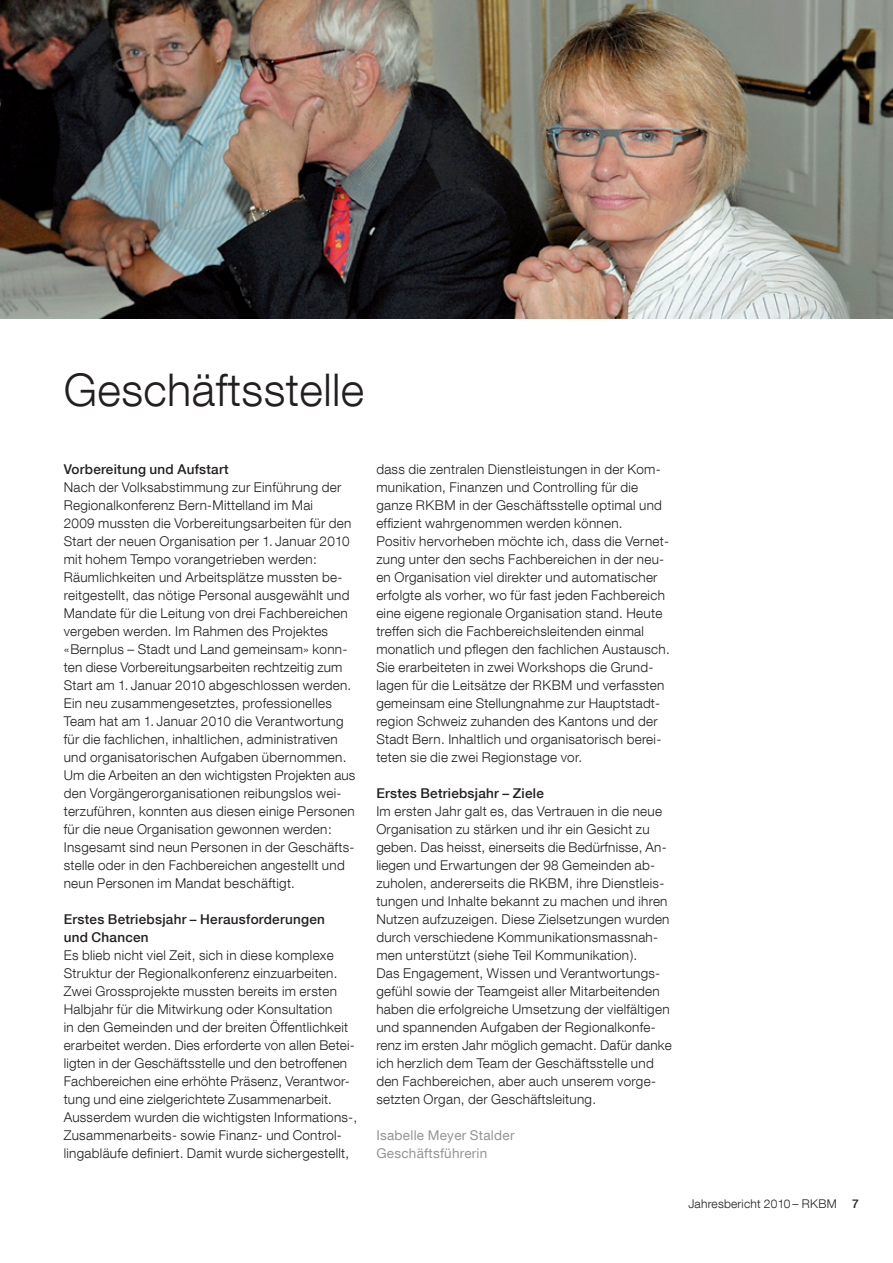
<style>
.page{position:relative;width:893px;height:1263px;background:#fff}
.page>*{position:absolute;margin:0;border:0;box-sizing:border-box;transform-origin:0 0}
.t1{font:300 45px "Helvetica Neue LT Com";letter-spacing:.01em;color:#231f20}
.t2{font:300 13.5px/18px "Helvetica Neue LT Com";letter-spacing:.02em;color:#231f20}
.t3{font:500 13.5px/18px "Helvetica Neue LT Com";letter-spacing:.02em;color:#231f20}
.t4{font:13.5px/18px "Helvetica Neue LT Com";letter-spacing:.02em;color:#939598}
.t5{font:300 12px "Helvetica Neue LT Com";letter-spacing:.02em;color:#231f20}
.t6{font:500 12px "Helvetica Neue LT Com";color:#231f20}
</style>
<div class="page">
<img style="left:0;top:0;width:893px;height:319px">
<h1 class="t1" style="left:64px;top:363px;width:302px">Geschäftsstelle</h1>
<p class="t3" style="left:64px;top:460px;width:166px">Vorbereitung und Aufstart</p>
<p class="t2" style="left:64px;top:478px;width:293px">Nach der Volksabstimmung zur Einführung der Regionalkonferenz Bern-Mittelland im Mai<br>2009 mussten die Vorbereitungsarbeiten für den Start der neuen Organisation per 1. Januar 2010 mit hohem Tempo vorangetrieben werden:<br>Räumlichkeiten und Arbeitsplätze mussten be&shy;reitgestellt, das nötige Personal ausgewählt und Mandate für die Leitung von drei Fachbereichen vergeben werden. Im Rahmen des Projektes «Bernplus – Stadt und Land gemeinsam» konn&shy;ten diese Vorbereitungsarbeiten rechtzeitig zum Start am 1. Januar 2010 abgeschlossen werden.<br>Ein neu zusammengesetztes, professionelles Team hat am 1. Januar 2010 die Verantwortung für die fachlichen, inhaltlichen, administrativen und organisatorischen Aufgaben übernommen.<br>Um die Arbeiten an den wichtigsten Projekten aus den Vorgängerorganisationen reibungslos wei&shy;terzuführen, konnten aus diesen einige Personen für die neue Organisation gewonnen werden:<br>Insgesamt sind neun Personen in der Geschäfts&shy;stelle oder in den Fachbereichen angestellt und neun Personen im Mandat beschäftigt.</p>
<p class="t3" style="left:64px;top:910px;width:263px">Erstes Betriebsjahr – Herausforderungen und Chancen</p>
<p class="t2" style="left:64px;top:946px;width:295px">Es blieb nicht viel Zeit, sich in diese komplexe Struktur der Regionalkonferenz einzuarbeiten.<br>Zwei Grossprojekte mussten bereits im ersten Halbjahr für die Mitwirkung oder Konsultation<br>in den Gemeinden und der breiten Öffentlichkeit erarbeitet werden. Dies erforderte von allen Betei&shy;ligten in der Geschäftsstelle und den betroffenen Fachbereichen eine erhöhte Präsenz, Verantwor&shy;tung und eine zielgerichtete Zusammenarbeit.<br>Ausserdem wurden die wichtigsten Informations-, Zusammenarbeits- sowie Finanz- und Control&shy;lingabläufe definiert. Damit wurde sichergestellt,</p>
<p class="t2" style="left:376px;top:460px;width:295px">dass die zentralen Dienstleistungen in der Kom&shy;munikation, Finanzen und Controlling für die ganze RKBM in der Geschäftsstelle optimal und effizient wahrgenommen werden können.<br>Positiv hervorheben möchte ich, dass die Vernet&shy;zung unter den sechs Fachbereichen in der neu&shy;en Organisation viel direkter und automatischer erfolgte als vorher, wo für fast jeden Fachbereich eine eigene regionale Organisation stand. Heute treffen sich die Fachbereichsleitenden einmal monatlich und pflegen den fachlichen Austausch.<br>Sie erarbeiteten in zwei Workshops die Grund&shy;lagen für die Leitsätze der RKBM und verfassten gemeinsam eine Stellungnahme zur Hauptstadt&shy;region Schweiz zuhanden des Kantons und der Stadt Bern. Inhaltlich und organisatorisch berei&shy;teten sie die zwei Regionstage vor.</p>
<p class="t3" style="left:376px;top:784px;width:169px">Erstes Betriebsjahr – Ziele</p>
<p class="t2" style="left:376px;top:801px;width:297px">Im ersten Jahr galt es, das Vertrauen in die neue Organisation zu stärken und ihr ein Gesicht zu geben. Das heisst, einerseits die Bedürfnisse, An&shy;liegen und Erwartungen der 98 Gemeinden ab&shy;zuholen, andererseits die RKBM, ihre Dienstleis&shy;tungen und Inhalte bekannt zu machen und ihren Nutzen aufzuzeigen. Diese Zielsetzungen wurden durch verschiedene Kommunikationsmassnah&shy;men unterstützt (siehe Teil Kommunikation).<br>Das Engagement, Wissen und Verantwortungs&shy;gefühl sowie der Teamgeist aller Mitarbeitenden haben die erfolgreiche Umsetzung der vielfältigen und spannenden Aufgaben der Regionalkonfe&shy;renz im ersten Jahr möglich gemacht. Dafür danke ich herzlich dem Team der Geschäftsstelle und den Fachbereichen, aber auch unserem vorge&shy;setzten Organ, der Geschäftsleitung.</p>
<p class="t4" style="left:376px;top:1125px;width:140px">Isabelle Meyer Stalder<br>Geschäftsführerin</p>
<p class="t5" style="left:688px;top:1196px;width:150px">Jahresbericht 2010 – RKBM</p>
<p class="t6" style="left:852px;top:1196px;width:8px">7</p>
</div>
